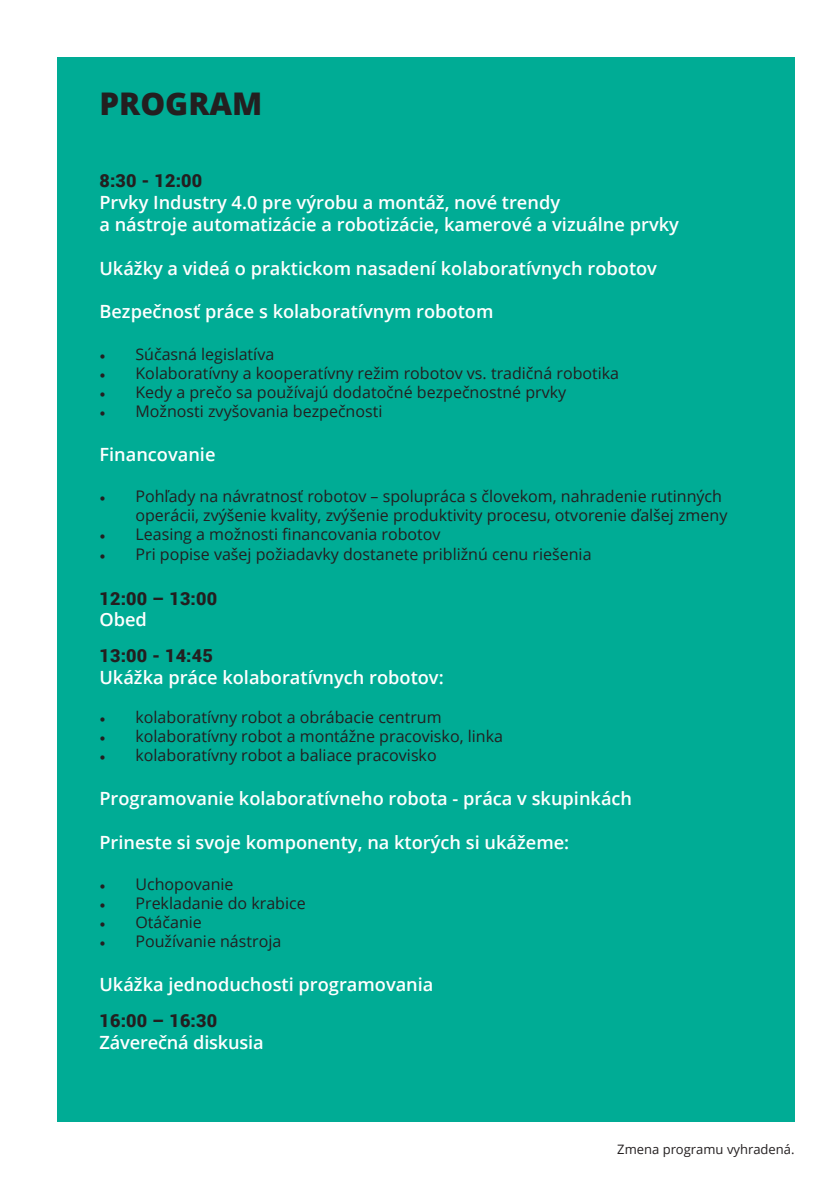
<style>
.page{position:relative;width:840px;height:1191px;background:#fff}
.page>*{position:absolute;margin:0;border:0;box-sizing:border-box;transform-origin:0 0}
.t1{font:800 31.2px "Open Sans";color:#231f20}
.t2{font:600 18.2px/21.8px "Open Sans";color:#fff}
.t3{font:900 18px "Roboto";letter-spacing:.01em;color:#231f20}
.t4{font:16px/19.2px "Open Sans";color:#231f20}
.t5{font:13px "Open Sans";color:#231f20}
.s1{font-family:"Minion Pro"}
</style>
<div class="page">
<div style="left:57px;top:57px;width:737px;height:1064px;background:#00ac95"></div>
<h1 class="t1" style="left:99px;top:82px;width:164px">PROGRAM</h1>
<p class="t3" style="left:99px;top:168px;width:104px">8:30 - 12:00</p>
<p class="t2" style="left:99px;top:191px;width:580px">Prvky Industry 4.0 pre výrobu a montáž, nové trendy<br>a nástroje automatizácie a robotizácie, kamerové a vizuálne prvky</p>
<p class="t2" style="left:99px;top:257px;width:558px">Ukážky a videá o praktickom nasadení kolaboratívnych robotov</p>
<p class="t2" style="left:99px;top:300px;width:395px">Bezpečnosť práce s kolaboratívnym robotom</p>
<p class="t4" style="left:99px;top:344px;width:176px"><span class="s1">•</span> Súčasná legislatíva</p>
<p class="t4" style="left:99px;top:363px;width:521px"><span class="s1">•</span> Kolaboratívny a kooperatívny režim robotov vs. tradičná robotika</p>
<p class="t4" style="left:99px;top:382px;width:468px"><span class="s1">•</span> Kedy a prečo sa používajú dodatočné bezpečnostné prvky</p>
<p class="t4" style="left:99px;top:401px;width:284px"><span class="s1">•</span> Možnosti zvyšovania bezpečnosti</p>
<p class="t2" style="left:99px;top:443px;width:117px">Financovanie</p>
<p class="t4" style="left:135px;top:486px;width:593px;text-indent:-36px"><span class="s1">•</span> Pohľady na návratnosť robotov – spolupráca s človekom, nahradenie rutinných operácii, zvýšenie kvality, zvýšenie produktivity procesu, otvorenie ďalšej zmeny</p>
<p class="t4" style="left:99px;top:524px;width:342px"><span class="s1">•</span> Leasing a možnosti financovania robotov</p>
<p class="t4" style="left:99px;top:544px;width:493px"><span class="s1">•</span> Pri popise vašej požiadavky dostanete približnú cenu riešenia</p>
<p class="t3" style="left:99px;top:586px;width:119px">12:00 – 13:00</p>
<p class="t2" style="left:99px;top:608px;width:49px">Obed</p>
<p class="t3" style="left:99px;top:643px;width:115px">13:00 - 14:45</p>
<p class="t2" style="left:99px;top:666px;width:345px">Ukážka práce kolaboratívnych robotov:</p>
<p class="t4" style="left:99px;top:707px;width:343px"><span class="s1">•</span> kolaboratívny robot a obrábacie centrum</p>
<p class="t4" style="left:99px;top:726px;width:405px"><span class="s1">•</span> kolaboratívny robot a montážne pracovisko, linka</p>
<p class="t4" style="left:99px;top:745px;width:338px"><span class="s1">•</span> kolaboratívny robot a baliace pracovisko</p>
<p class="t2" style="left:99px;top:787px;width:534px">Programovanie kolaboratívneho robota - práca v skupinkách</p>
<p class="t2" style="left:99px;top:830px;width:471px">Prineste si svoje komponenty, na ktorých si ukážeme:</p>
<p class="t4" style="left:99px;top:873px;width:135px"><span class="s1">•</span> Uchopovanie</p>
<p class="t4" style="left:99px;top:893px;width:208px"><span class="s1">•</span> Prekladanie do krabice</p>
<p class="t4" style="left:99px;top:912px;width:104px"><span class="s1">•</span> Otáčanie</p>
<p class="t4" style="left:99px;top:931px;width:183px"><span class="s1">•</span> Používanie nástroja</p>
<p class="t2" style="left:99px;top:973px;width:335px">Ukážka jednoduchosti programovania</p>
<p class="t3" style="left:99px;top:1008px;width:119px">16:00 – 16:30</p>
<p class="t2" style="left:99px;top:1030px;width:166px">Záverečná diskusia</p>
<p class="t5" style="left:617px;top:1140px;width:179px">Zmena programu vyhradená.</p>
</div>
